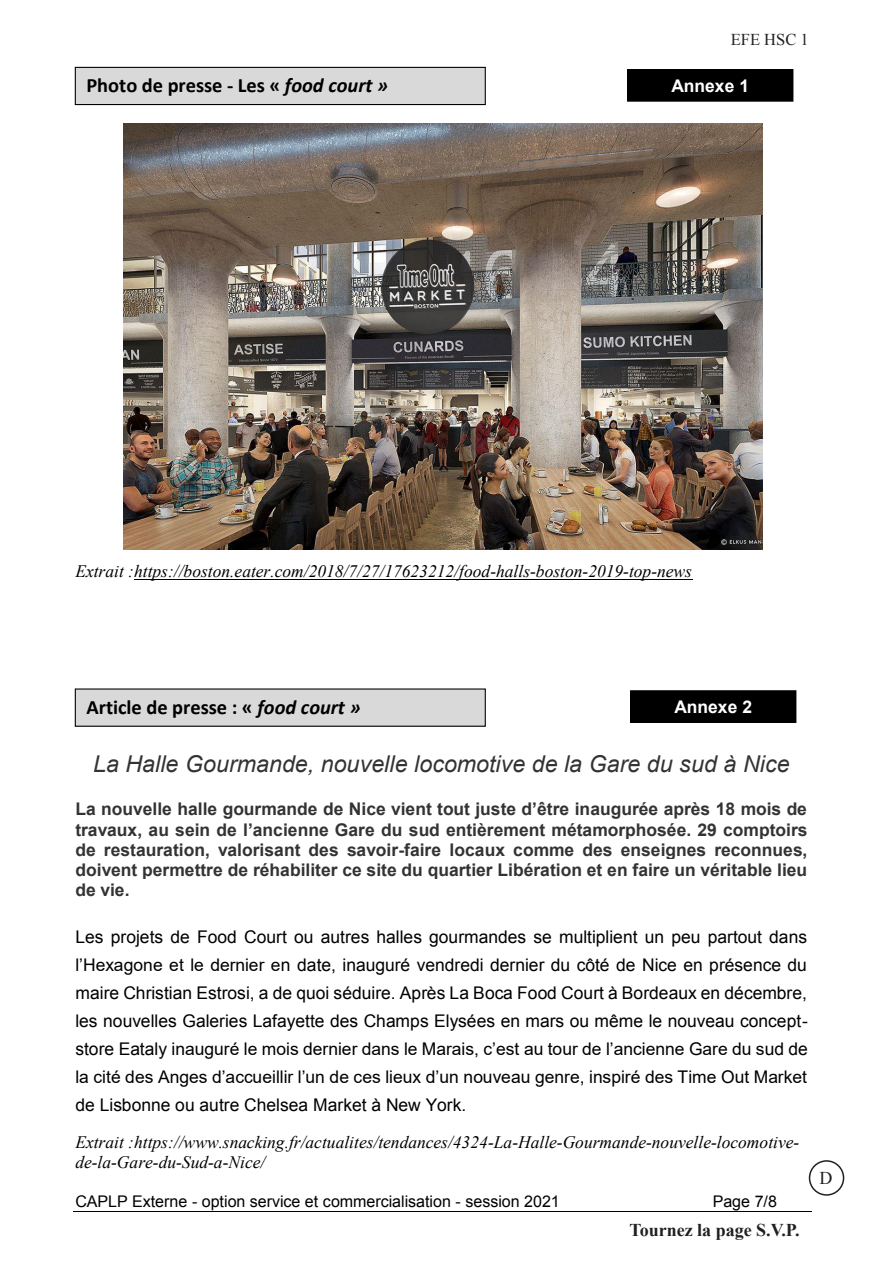
<style>
.page{position:relative;width:893px;height:1263px;background:#fff}
.page>*{position:absolute;margin:0;border:0;box-sizing:border-box;transform-origin:0 0}
.t1{font:italic 23.25px "Arial";color:#333}
.t2{font:700 20.4px "Calibri";color:#000}
.t3{font:700 18px "Times New Roman";color:#231f20}
.t4{font:18px "Times New Roman";color:#231f20}
.t5{font:17.4px/27.9px "Arial";color:#000;text-align:justify}
.t6{font:700 17.4px/20.1px "Arial";color:#333;text-align:justify}
.t7{font:italic 17.4px/20.1px "Times New Roman";color:#000}
.t8{font:700 17.4px "Arial";color:#fff}
.t9{font:16.5px "Times New Roman";color:#231f20}
.t10{font:16.05px "Arial";color:#000}
.s1{font-style:italic}
</style>
<div class="page">
<hr style="left:73px;top:1211px;width:738px;height:1px;background:#000">
<hr style="left:134px;top:579px;width:558px;height:1px;background:#000">
<div style="left:75px;top:67px;width:410px;height:38px;background:#d9d9d9"></div>
<div style="left:75px;top:67px;width:411px;height:38px;border:1px solid #000"></div>
<div style="left:628px;top:70px;width:165px;height:31px;background:#000"></div>
<div style="left:627px;top:69px;width:166px;height:33px;border:1px solid #000"></div>
<img style="left:123px;top:123px;width:639px;height:426px">
<div style="left:631px;top:691px;width:165px;height:31px;background:#000"></div>
<div style="left:630px;top:690px;width:166px;height:33px;border:1px solid #000"></div>
<div style="left:75px;top:689px;width:410px;height:37px;background:#d9d9d9"></div>
<div style="left:75px;top:688px;width:411px;height:39px;border:1px solid #000"></div>
<div style="left:809px;top:1160px;width:35px;height:36px;border:2px solid #231f20;border-radius:50%"></div>
<p class="t9" style="left:731px;top:29px;width:79px">EFE HSC 1</p>
<p class="t2" style="left:86px;top:71px;width:303px">Photo de presse - Les « <span class="s1">food court »</span></p>
<p class="t8" style="left:671px;top:74px;width:79px">Annexe 1</p>
<p class="t7" style="left:75px;top:561px;width:618px">Extrait :https://boston.eater.com/2018/7/27/17623212/food-halls-boston-2019-top-news</p>
<p class="t2" style="left:86px;top:693px;width:276px">Article de presse : « <span class="s1">food court »</span></p>
<p class="t8" style="left:674px;top:695px;width:79px">Annexe 2</p>
<p class="t1" style="left:93px;top:749px;width:698px">La Halle Gourmande, nouvelle locomotive de la Gare du sud à Nice</p>
<p class="t6" style="left:75px;top:799px;width:734px">La nouvelle halle gourmande de Nice vient tout juste d’être inaugurée après 18 mois de travaux, au sein de l’ancienne Gare du sud entièrement métamorphosée. 29 comptoirs de restauration, valorisant des savoir-faire locaux comme des enseignes reconnues, doivent permettre de réhabiliter ce site du quartier Libération et en faire un véritable lieu de vie.</p>
<p class="t5" style="left:75px;top:923px;width:734px">Les projets de Food Court ou autres halles gourmandes se multiplient un peu partout dans l’Hexagone et le dernier en date, inauguré vendredi dernier du côté de Nice en présence du maire Christian Estrosi, a de quoi séduire. Après La Boca Food Court à Bordeaux en décembre, les nouvelles Galeries Lafayette des Champs Elysées en mars ou même le nouveau concept&shy;store Eataly inauguré le mois dernier dans le Marais, c’est au tour de l’ancienne Gare du sud de la cité des Anges d’accueillir l’un de ces lieux d’un nouveau genre, inspiré des Time Out Market de Lisbonne ou autre Chelsea Market à New York.</p>
<p class="t7" style="left:75px;top:1131px;width:725px">Extrait :https://www.snacking.fr/actualites/tendances/4324-La-Halle-Gourmande-nouvelle-locomotive&shy;de-la-Gare-du-Sud-a-Nice/</p>
<p class="t10" style="left:75px;top:1191px;width:486px">CAPLP Externe - option service et commercialisation - session 2021</p>
<p class="t10" style="left:713px;top:1191px;width:66px">Page 7/8</p>
<p class="t3" style="left:629px;top:1217px;width:172px">Tournez la page S.V.P.</p>
<p class="t4" style="left:819px;top:1165px;width:14px">D</p>
</div>
